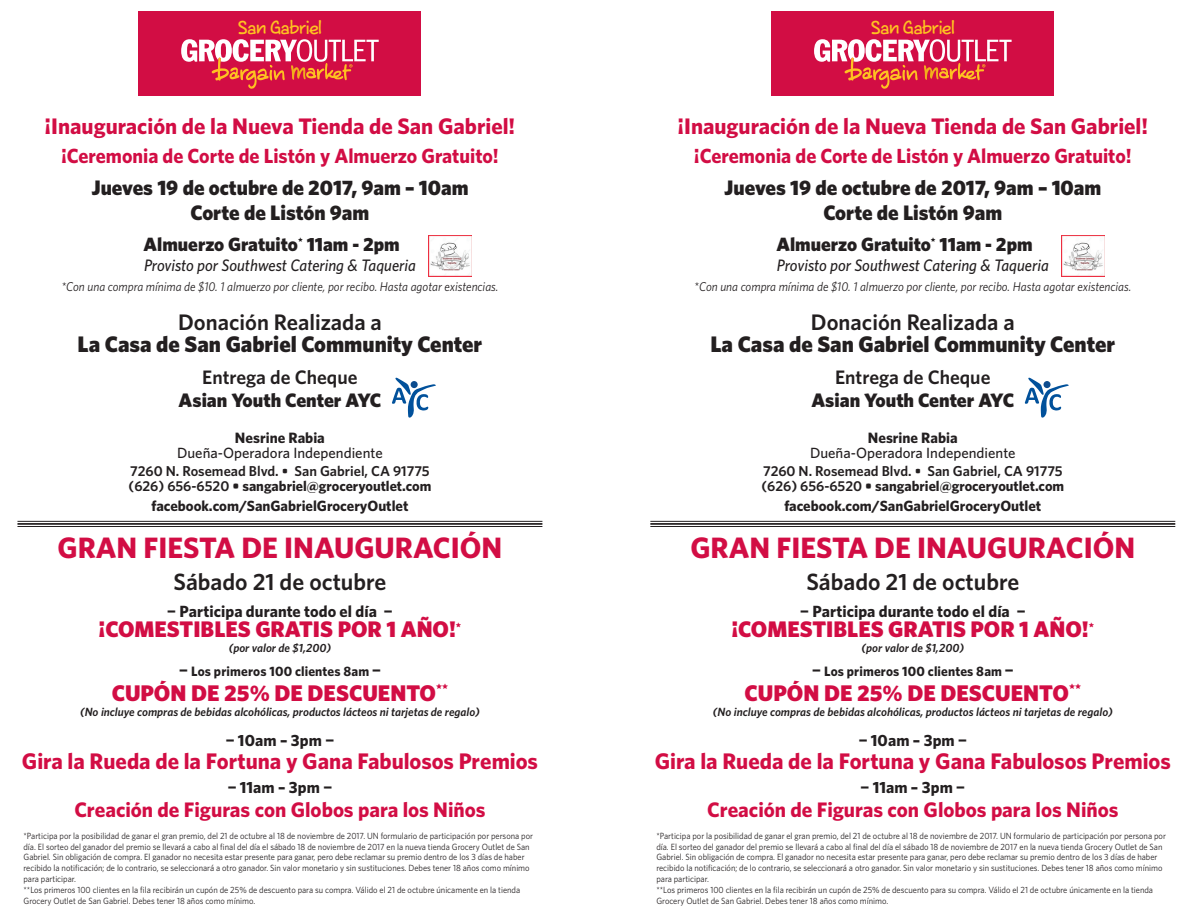
<style>
.page{position:relative;width:1188px;height:918px;background:#fff}
.page>*{position:absolute;margin:0;border:0;box-sizing:border-box;transform-origin:0 0}
.t1{font:700 29.55px "Whitney";color:#d20d44}
.t2{font:600 23.55px "Whitney";color:#231f20}
.t3{font:900 22.65px "Whitney";color:#d20d44}
.t4{font:700 22.5px "Whitney";color:#d20d44}
.t5{font:900 22.5px "Whitney";color:#231f20}
.t6{font:900 22.5px "Whitney";color:#d20d44}
.t7{font:600 22.5px "Whitney";color:#231f20}
.t8{font:900 21px/25.2px "Whitney";color:#231f20;text-align:center}
.t9{font:700 21px "Whitney";color:#d20d44}
.t10{font:700 20.55px "Whitney";color:#d20d44}
.t11{font:900 19.5px "Whitney";color:#231f20}
.t12{font:600 19.5px "Whitney";color:#231f20}
.t13{font:900 19.2px "Whitney";color:#231f20}
.t14{font:19.05px "Bargain Best";color:#fec221}
.t15{font:italic 500 16.65px "Whitney";color:#231f20;scale:.95 1}
.t16{font:700 16.2px "Whitney";letter-spacing:.005em;color:#231f20}
.t17{font:700 15px "Whitney";color:#231f20}
.t18{font:700 14.85px "Whitney";color:#231f20}
.t19{font:500 14.85px "Whitney";color:#231f20}
.t20{font:600 14.4px/15px "Whitney";color:#231f20}
.t21{font:700 13.65px "Whitney";letter-spacing:.01em;color:#231f20}
.t22{font:italic 12.75px "Whitney";color:#231f20;scale:.95 1}
.t23{font:italic 600 11.85px "Whitney";color:#231f20}
.t24{font:9px/10.8px "Whitney";color:#231f20;scale:.94 1}
.s1{font-weight:700}
.s2{font-size:16.2px}
</style>
<div class="page">
<hr style="left:650px;top:521px;width:525px;height:1px;background:#231f20">
<hr style="left:650px;top:523px;width:525px;height:2px;background:#231f20">
<hr style="left:650px;top:526px;width:525px;height:1px;background:#231f20">
<hr style="left:17px;top:521px;width:525px;height:1px;background:#231f20">
<hr style="left:17px;top:523px;width:525px;height:2px;background:#231f20">
<hr style="left:17px;top:526px;width:525px;height:1px;background:#231f20">
<div style="left:772px;top:12px;width:282px;height:84px;background:#d20d44"></div>
<svg style="left:814px;top:39px;width:198px;height:50px"></svg>
<div style="left:139px;top:12px;width:282px;height:84px;background:#d20d44"></div>
<svg style="left:181px;top:39px;width:198px;height:50px"></svg>
<img style="left:1062px;top:235px;width:42px;height:41px">
<img style="left:429px;top:235px;width:42px;height:41px">
<svg style="left:1025px;top:378px;width:44px;height:40px"></svg>
<svg style="left:392px;top:378px;width:44px;height:40px"></svg>
<h3 class="t14" style="left:238px;top:16px;width:85px">San Gabriel</h3>
<h3 class="t14" style="left:871px;top:16px;width:85px">San Gabriel</h3>
<h3 class="t4" style="left:45px;top:111px;width:472px">¡Inauguración de la Nueva Tienda de San Gabriel!</h3>
<h3 class="t10" style="left:61px;top:142px;width:439px">¡Ceremonia de Corte de Listón y Almuerzo Gratuito!</h3>
<h3 class="t8" style="left:91px;top:175px;width:379px">Jueves 19 de octubre de 2017, 9am – 10am<br>Corte de Listón 9am</h3>
<h3 class="t13" style="left:144px;top:231px;width:258px">Almuerzo Gratuito<sup>*</sup> 11am - 2pm</h3>
<h3 class="t15" style="left:144px;top:254px;width:288px">Provisto por Southwest Catering &amp; Taqueria</h3>
<h3 class="t22" style="left:61px;top:279px;width:462px">*Con una compra mínima de $10. 1 almuerzo por cliente, por recibo. Hasta agotar existencias.</h3>
<h3 class="t7" style="left:178px;top:307px;width:205px">Donación Realizada a</h3>
<h3 class="t5" style="left:78px;top:329px;width:406px">La Casa de San Gabriel Community Center</h3>
<h3 class="t12" style="left:202px;top:365px;width:157px">Entrega de Cheque</h3>
<h3 class="t11" style="left:179px;top:387px;width:204px">Asian Youth Center AYC</h3>
<h3 class="t17" style="left:235px;top:428px;width:91px">Nesrine Rabia</h3>
<h3 class="t19" style="left:177px;top:443px;width:207px">Dueña-Operadora Independiente</h3>
<h3 class="t20" style="left:129px;top:463px;width:304px">7260 N. Rosemead Blvd. • San Gabriel, CA 91775 (626) 656-6520 <span class="s1">• sangabriel@groceryoutlet.com</span></h3>
<h3 class="t18" style="left:152px;top:496px;width:258px">facebook.com/SanGabrielGroceryOutlet</h3>
<h1 class="t1" style="left:58px;top:528px;width:446px">GRAN FIESTA DE INAUGURACIÓN</h1>
<h2 class="t2" style="left:173px;top:566px;width:214px">Sábado 21 de octubre</h2>
<h3 class="t16" style="left:167px;top:601px;width:227px">− Participa durante todo el día −</h3>
<h3 class="t6" style="left:99px;top:614px;width:364px">¡COMESTIBLES GRATIS POR 1 AÑO!<sup>*</sup></h3>
<h3 class="t23" style="left:229px;top:640px;width:104px">(por valor de $1,200)</h3>
<h3 class="t21" style="left:179px;top:663px;width:203px"><span class="s2">−</span> Los primeros 100 clientes 8am <span class="s2">−</span></h3>
<h3 class="t3" style="left:112px;top:677px;width:338px">CUPÓN DE 25% DE DESCUENTO<sup>**</sup></h3>
<h3 class="t23" style="left:80px;top:704px;width:401px">(No incluye compras de bebidas alcohólicas, productos lácteos ni tarjetas de regalo)</h3>
<h3 class="t16" style="left:226px;top:729px;width:110px">− 10am – 3pm −</h3>
<h3 class="t4" style="left:22px;top:746px;width:518px">Gira la Rueda de la Fortuna y Gana Fabulosos Premios</h3>
<h3 class="t16" style="left:228px;top:777px;width:106px">− 11am – 3pm −</h3>
<h3 class="t9" style="left:74px;top:795px;width:413px">Creación de Figuras con Globos para los Niños</h3>
<p class="t24" style="left:23px;top:830px;width:544px">*Participa por la posibilidad de ganar el gran premio, del 21 de octubre al 18 de noviembre de 2017. UN formulario de participación por persona por día. El sorteo del ganador del premio se llevará a cabo al final del día el sábado 18 de noviembre de 2017 en la nueva tienda Grocery Outlet de San Gabriel. Sin obligación de compra. El ganador no necesita estar presente para ganar, pero debe reclamar su premio dentro de los 3 días de haber recibido la notificación; de lo contrario, se seleccionará a otro ganador. Sin valor monetario y sin sustituciones. Debes tener 18 años como mínimo para participar.<br>**Los primeros 100 clientes en la fila recibirán un cupón de 25% de descuento para su compra. Válido el 21 de octubre únicamente en la tienda Grocery Outlet de San Gabriel. Debes tener 18 años como mínimo.</p>
<h3 class="t4" style="left:678px;top:111px;width:472px">¡Inauguración de la Nueva Tienda de San Gabriel!</h3>
<h3 class="t10" style="left:694px;top:142px;width:439px">¡Ceremonia de Corte de Listón y Almuerzo Gratuito!</h3>
<h3 class="t8" style="left:724px;top:175px;width:379px">Jueves 19 de octubre de 2017, 9am – 10am<br>Corte de Listón 9am</h3>
<h3 class="t13" style="left:777px;top:231px;width:258px">Almuerzo Gratuito<sup>*</sup> 11am - 2pm</h3>
<h3 class="t15" style="left:777px;top:254px;width:288px">Provisto por Southwest Catering &amp; Taqueria</h3>
<h3 class="t22" style="left:694px;top:279px;width:462px">*Con una compra mínima de $10. 1 almuerzo por cliente, por recibo. Hasta agotar existencias.</h3>
<h3 class="t7" style="left:811px;top:307px;width:205px">Donación Realizada a</h3>
<h3 class="t5" style="left:711px;top:329px;width:406px">La Casa de San Gabriel Community Center</h3>
<h3 class="t12" style="left:835px;top:365px;width:157px">Entrega de Cheque</h3>
<h3 class="t11" style="left:812px;top:387px;width:204px">Asian Youth Center AYC</h3>
<h3 class="t17" style="left:868px;top:428px;width:91px">Nesrine Rabia</h3>
<h3 class="t19" style="left:810px;top:443px;width:207px">Dueña-Operadora Independiente</h3>
<h3 class="t20" style="left:761px;top:463px;width:304px">7260 N. Rosemead Blvd. • San Gabriel, CA 91775 (626) 656-6520 <span class="s1">• sangabriel@groceryoutlet.com</span></h3>
<h3 class="t18" style="left:784px;top:496px;width:258px">facebook.com/SanGabrielGroceryOutlet</h3>
<h1 class="t1" style="left:690px;top:528px;width:446px">GRAN FIESTA DE INAUGURACIÓN</h1>
<h2 class="t2" style="left:806px;top:566px;width:214px">Sábado 21 de octubre</h2>
<h3 class="t16" style="left:800px;top:601px;width:227px">− Participa durante todo el día −</h3>
<h3 class="t6" style="left:731px;top:614px;width:364px">¡COMESTIBLES GRATIS POR 1 AÑO!<sup>*</sup></h3>
<h3 class="t23" style="left:862px;top:640px;width:104px">(por valor de $1,200)</h3>
<h3 class="t21" style="left:812px;top:663px;width:203px"><span class="s2">−</span> Los primeros 100 clientes 8am <span class="s2">−</span></h3>
<h3 class="t3" style="left:745px;top:677px;width:338px">CUPÓN DE 25% DE DESCUENTO<sup>**</sup></h3>
<h3 class="t23" style="left:713px;top:704px;width:401px">(No incluye compras de bebidas alcohólicas, productos lácteos ni tarjetas de regalo)</h3>
<h3 class="t16" style="left:859px;top:729px;width:110px">− 10am – 3pm −</h3>
<h3 class="t4" style="left:655px;top:746px;width:518px">Gira la Rueda de la Fortuna y Gana Fabulosos Premios</h3>
<h3 class="t16" style="left:861px;top:777px;width:106px">− 11am – 3pm −</h3>
<h3 class="t9" style="left:707px;top:795px;width:413px">Creación de Figuras con Globos para los Niños</h3>
<p class="t24" style="left:656px;top:830px;width:544px">*Participa por la posibilidad de ganar el gran premio, del 21 de octubre al 18 de noviembre de 2017. UN formulario de participación por persona por día. El sorteo del ganador del premio se llevará a cabo al final del día el sábado 18 de noviembre de 2017 en la nueva tienda Grocery Outlet de San Gabriel. Sin obligación de compra. El ganador no necesita estar presente para ganar, pero debe reclamar su premio dentro de los 3 días de haber recibido la notificación; de lo contrario, se seleccionará a otro ganador. Sin valor monetario y sin sustituciones. Debes tener 18 años como mínimo para participar.<br>**Los primeros 100 clientes en la fila recibirán un cupón de 25% de descuento para su compra. Válido el 21 de octubre únicamente en la tienda Grocery Outlet de San Gabriel. Debes tener 18 años como mínimo.</p>
</div>
